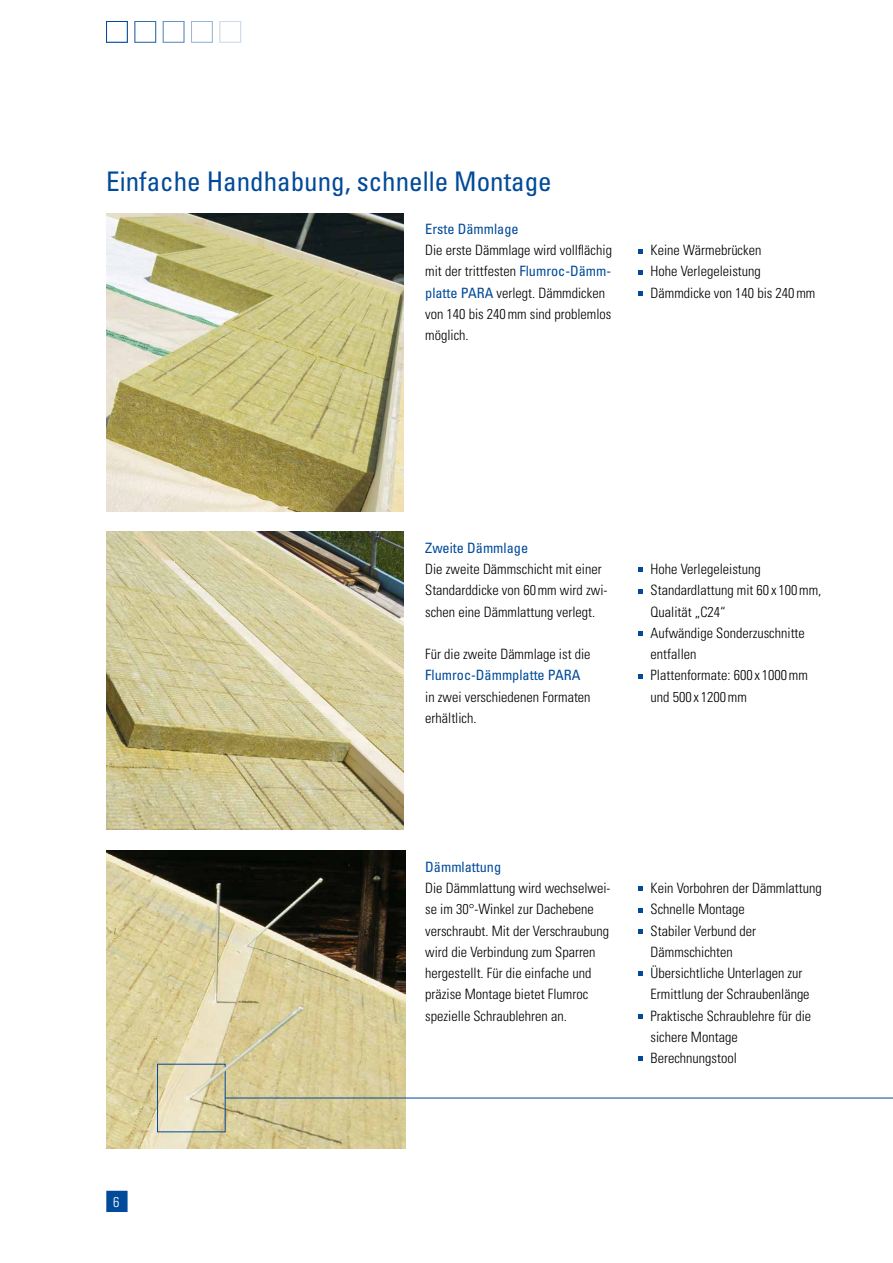
<style>
.page{position:relative;width:893px;height:1263px;background:#fff}
.page>*{position:absolute;margin:0;border:0;box-sizing:border-box;transform-origin:0 0}
.t1{font:condensed 27px "Univers";color:#004a99}
.t2{font:300 condensed 14.25px/21.3px "Univers";color:#000}
.t3{font:condensed 14.25px "Univers";color:#004a99}
.t4{font:300 condensed 14.25px "Univers";color:#fff}
.s1{font-weight:400;color:#004a99}
</style>
<div class="page">
<div style="left:220px;top:21px;width:21px;height:22px;border:1px solid #ccdbeb"></div>
<div style="left:191px;top:21px;width:22px;height:22px;border:1px solid #99b7d6"></div>
<div style="left:163px;top:21px;width:21px;height:22px;border:1px solid #6692c2"></div>
<div style="left:135px;top:21px;width:21px;height:22px;border:1px solid #336eae"></div>
<div style="left:106px;top:21px;width:22px;height:22px;border:1px solid #004a99"></div>
<img style="left:106px;top:214px;width:298px;height:297px">
<img style="left:106px;top:532px;width:298px;height:298px">
<img style="left:106px;top:850px;width:299px;height:299px">
<hr style="left:225px;top:1098px;width:668px;height:1px;background:#004a99">
<svg style="left:157px;top:1063px;width:69px;height:69px;background:#d9d3b3"></svg>
<img style="left:197px;top:1042px;width:62px;height:51px">
<svg style="left:638px;top:249px;width:4px;height:4px"></svg>
<svg style="left:638px;top:270px;width:4px;height:5px"></svg>
<svg style="left:638px;top:291px;width:4px;height:5px"></svg>
<svg style="left:638px;top:568px;width:4px;height:4px"></svg>
<svg style="left:638px;top:589px;width:4px;height:4px"></svg>
<svg style="left:638px;top:631px;width:4px;height:5px"></svg>
<svg style="left:638px;top:674px;width:4px;height:5px"></svg>
<svg style="left:638px;top:886px;width:4px;height:5px"></svg>
<svg style="left:638px;top:908px;width:4px;height:4px"></svg>
<svg style="left:638px;top:929px;width:4px;height:5px"></svg>
<svg style="left:638px;top:971px;width:4px;height:5px"></svg>
<svg style="left:638px;top:1014px;width:4px;height:5px"></svg>
<svg style="left:638px;top:1057px;width:4px;height:4px"></svg>
<div style="left:106px;top:1191px;width:22px;height:21px;background:#004a99;border:2px solid #004a99"></div>
<h1 class="t1" style="left:106px;top:165px;width:447px">Einfache Handhabung, schnelle Montage</h1>
<p class="t3" style="left:425px;top:220px;width:95px">Erste Dämmlage</p>
<p class="t2" style="left:425px;top:239px;width:188px">Die erste Dämmlage wird vollflächig mit der trittfesten <span class="s1">Flumroc-Dämm&shy;platte PARA</span> verlegt. Dämmdicken von 140 bis 240mm sind problemlos möglich.</p>
<p class="t2" style="left:651px;top:239px;width:166px">Keine Wärmebrücken<br>Hohe Verlegeleistung<br>Dämmdicke von 140 bis 240mm</p>
<p class="t4" style="left:113px;top:1193px;width:8px">6</p>
<p class="t3" style="left:425px;top:539px;width:104px">Zweite Dämmlage</p>
<p class="t2" style="left:425px;top:558px;width:184px">Die zweite Dämmschicht mit einer<br>Standarddicke von 60mm wird zwi&shy;schen eine Dämmlattung verlegt.</p>
<p class="t2" style="left:425px;top:643px;width:167px">Für die zweite Dämmlage ist die</p>
<p class="t3" style="left:425px;top:666px;width:157px">Flumroc-Dämmplatte PARA</p>
<p class="t2" style="left:425px;top:686px;width:167px">in zwei verschiedenen Formaten erhältlich.</p>
<p class="t2" style="left:651px;top:558px;width:172px">Hohe Verlegeleistung<br>Standardlattung mit 60 x 100mm,<br>Qualität „C24“<br>Aufwändige Sonderzuschnitte entfallen<br>Plattenformate: 600 x 1000mm und 500 x 1200mm</p>
<p class="t3" style="left:425px;top:858px;width:77px">Dämmlattung</p>
<p class="t2" style="left:425px;top:877px;width:187px">Die Dämmlattung wird wechselwei&shy;se im 30°-Winkel zur Dachebene verschraubt. Mit der Verschraubung wird die Verbindung zum Sparren hergestellt. Für die einfache und präzise Montage bietet Flumroc spezielle Schraublehren an.</p>
<p class="t2" style="left:651px;top:877px;width:173px">Kein Vorbohren der Dämmlattung<br>Schnelle Montage<br>Stabiler Verbund der<br>Dämmschichten<br>Übersichtliche Unterlagen zur<br>Ermittlung der Schraubenlänge<br>Praktische Schraublehre für die sichere Montage<br>Berechnungstool</p>
</div>
